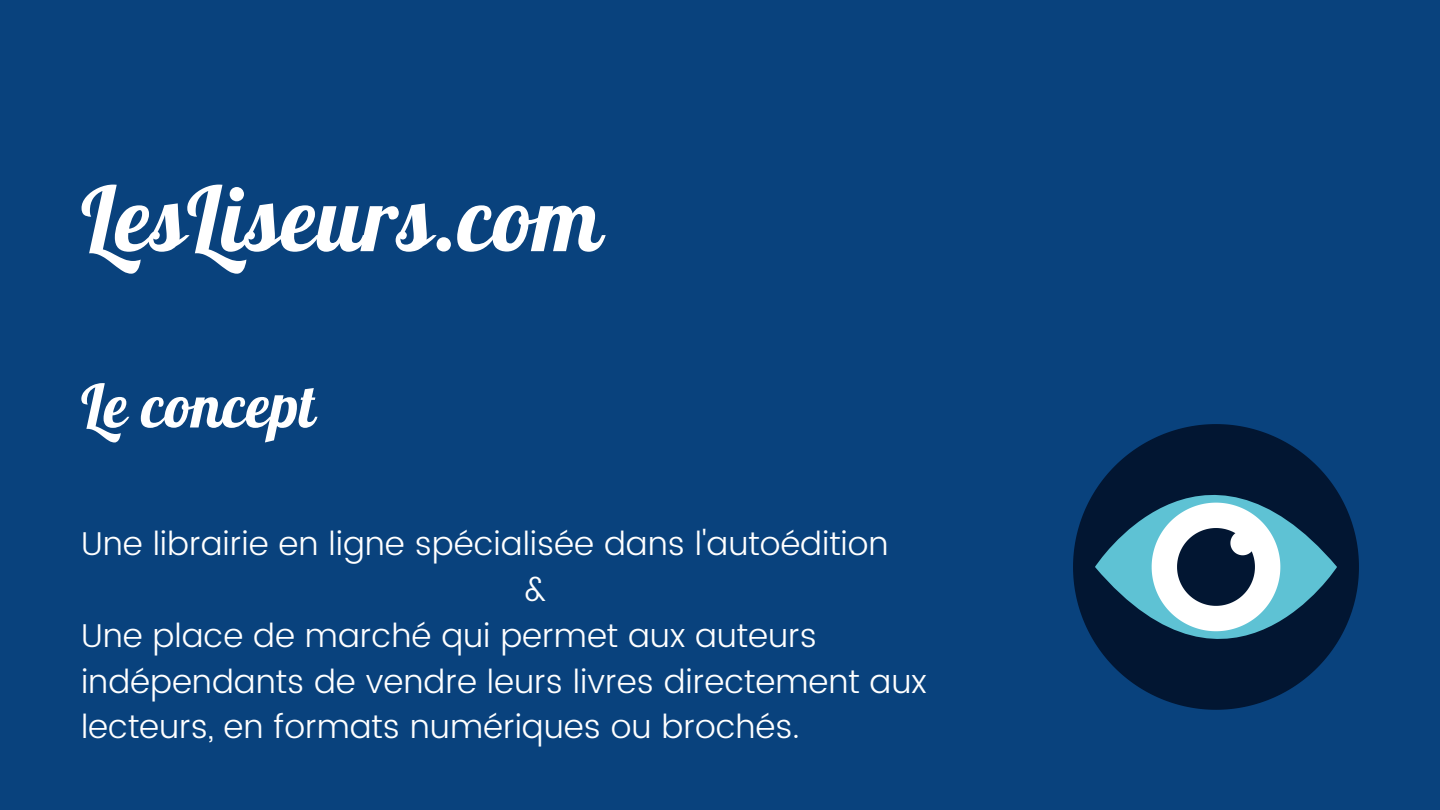
<style>
.page{position:relative;width:1440px;height:810px;background:#09427d}
.page>*{position:absolute;margin:0;border:0;box-sizing:border-box;transform-origin:0 0}
.t1{font:90px "Lobster";letter-spacing:.01em;color:#fff}
.t2{font:60px "Lobster";letter-spacing:.01em;color:#fff}
.t3{font:300 33px/45.8px "Poppins";color:#fff}
</style>
<div class="page">
<svg style="left:1073px;top:491px;width:286px;height:152px;fill:#021632"></svg>
<svg style="left:1095px;top:424px;width:242px;height:286px;fill:#021632"></svg>
<svg style="left:1152px;top:503px;width:128px;height:128px;background:#96adb9"></svg>
<p class="t1" style="left:81px;top:161px;width:522px">LesLiseurs.com</p>
<p class="t2" style="left:81px;top:368px;width:236px">Le concept</p>
<p class="t3" style="left:81px;top:521px;width:809px">Une librairie en ligne spécialisée dans l'autoédition</p>
<p class="t3" style="left:525px;top:567px;width:23px">&amp;</p>
<p class="t3" style="left:81px;top:613px;width:847px">Une place de marché qui permet aux auteurs indépendants de vendre leurs livres directement aux lecteurs, en formats numériques ou brochés.</p>
</div>
